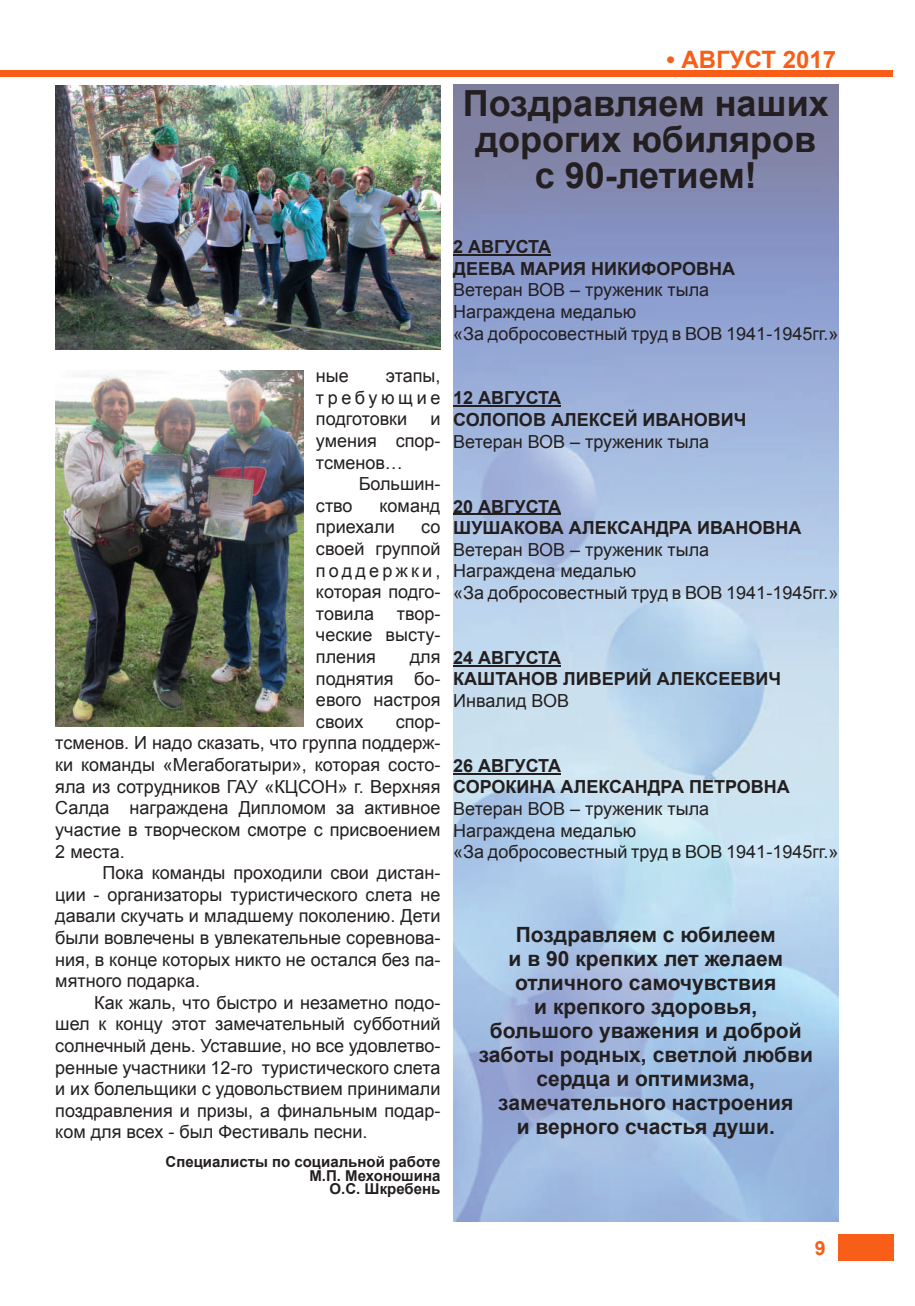
<style>
.page{position:relative;width:915px;height:1306px;background:#fff}
.page>*{position:absolute;margin:0;border:0;box-sizing:border-box;transform-origin:0 0}
.t1{font:700 36px/36px "Arial";color:#231f20;text-align:center}
.t2{font:700 24px "Arial";color:#f85e17}
.t3{font:700 21px/24px "Arial";color:#231f20;text-align:center}
.t4{font:700 19.5px "Arial";color:#f85e17}
.t5{font:18px/21.6px "Arial";color:#231f20;text-align:justify}
.t6{font:700 18px/21.6px "Arial";color:#231f20}
.t7{font:700 15px/13.5px "Arial";color:#231f20;text-align:right}
</style>
<div class="page">
<div style="left:838px;top:1234px;width:55px;height:27px;background:#f85e17"></div>
<div style="left:0;top:70px;width:892px;height:6px;background:#f85e17"></div>
<img style="left:55px;top:85px;width:385px;height:265px">
<img style="left:55px;top:370px;width:248px;height:356px">
<img style="left:453px;top:85px;width:385px;height:1136px">
<hr style="left:453px;top:254px;width:98px;height:2px;background:#231f20">
<hr style="left:453px;top:405px;width:108px;height:2px;background:#231f20">
<hr style="left:453px;top:513px;width:108px;height:2px;background:#231f20">
<hr style="left:453px;top:664px;width:108px;height:2px;background:#231f20">
<hr style="left:453px;top:772px;width:108px;height:2px;background:#231f20">
<h2 class="t2" style="left:666px;top:44px;width:171px">• АВГУСТ 2017</h2>
<h1 class="t1" style="left:462px;top:87px;width:367px">Поздравляем наших дорогих юбиляров с 90-летием!</h1>
<p class="t5" style="left:316px;top:365px;width:126px;text-indent:70px">этапы, требующие подготовки</p>
<p class="t5" style="left:316px;top:365px;width:34px">ные</p>
<p class="t5" style="left:316px;top:408px;width:126px;text-indent:114px">и умения спор&shy;тсменов…</p>
<p class="t5" style="left:358px;top:473px;width:83px">Большин-</p>
<p class="t5" style="left:316px;top:495px;width:38px">ство</p>
<p class="t5" style="left:316px;top:495px;width:126px;text-indent:63px">команд приехали</p>
<p class="t5" style="left:316px;top:516px;width:126px;text-indent:105px">со своей группой поддержки, которая подго&shy;товила</p>
<p class="t5" style="left:316px;top:603px;width:126px;text-indent:81px">твор&shy;ческие высту&shy;пления</p>
<p class="t5" style="left:316px;top:646px;width:126px;text-indent:94px">для поднятия бо&shy;евого настроя своих</p>
<p class="t5" style="left:55px;top:711px;width:386px;text-indent:340px">спор&shy;тсменов. И надо сказать, что группа поддерж&shy;ки команды «Мегабогатыри», которая состо&shy;яла из сотрудников ГАУ «КЦСОН» г. Верхняя Салда награждена Дипломом за активное участие в творческом смотре с присвоением 2 места.</p>
<p class="t5" style="left:55px;top:862px;width:386px;text-indent:47px">Пока команды проходили свои дистан&shy;ции - организаторы туристического слета не давали скучать и младшему поколению. Дети были вовлечены в увлекательные соревнова&shy;ния, в конце которых никто не остался без па&shy;мятного подарка.</p>
<p class="t5" style="left:55px;top:991px;width:386px;text-indent:39px">Как жаль, что быстро и незаметно подо&shy;шел к концу этот замечательный субботний солнечный день. Уставшие, но все удовлетво&shy;ренные участники 12-го туристического слета и их болельщики с удовольствием принимали поздравления и призы, а финальным подар&shy;ком для всех - был Фестиваль песни.</p>
<p class="t7" style="left:165px;top:1155px;width:276px">Специалисты по социальной работе<br>М.П. Мехоношина<br>О.С. Шкребень</p>
<p class="t6" style="left:453px;top:236px;width:283px">2 АВГУСТА<br>ДЕЕВА МАРИЯ НИКИФОРОВНА</p>
<p class="t5" style="left:453px;top:279px;width:386px;text-align:left">Ветеран ВОВ – труженик тыла<br>Награждена медалью<br>«За добросовестный труд в ВОВ 1941-1945гг.»</p>
<p class="t6" style="left:453px;top:388px;width:294px">12 АВГУСТА<br>СОЛОПОВ АЛЕКСЕЙ ИВАНОВИЧ</p>
<p class="t5" style="left:453px;top:431px;width:257px">Ветеран ВОВ – труженик тыла</p>
<p class="t6" style="left:453px;top:496px;width:349px">20 АВГУСТА<br>ШУШАКОВА АЛЕКСАНДРА ИВАНОВНА</p>
<p class="t5" style="left:453px;top:539px;width:386px;text-align:left">Ветеран ВОВ – труженик тыла<br>Награждена медалью<br>«За добросовестный труд в ВОВ 1941-1945гг.»</p>
<p class="t6" style="left:453px;top:647px;width:329px">24 АВГУСТА<br>КАШТАНОВ ЛИВЕРИЙ АЛЕКСЕЕВИЧ</p>
<p class="t5" style="left:453px;top:690px;width:117px">Инвалид ВОВ</p>
<p class="t6" style="left:453px;top:755px;width:338px">26 АВГУСТА<br>СОРОКИНА АЛЕКСАНДРА ПЕТРОВНА</p>
<p class="t5" style="left:453px;top:798px;width:386px;text-align:left">Ветеран ВОВ – труженик тыла<br>Награждена медалью<br>«За добросовестный труд в ВОВ 1941-1945гг.»</p>
<p class="t3" style="left:478px;top:923px;width:336px">Поздравляем с юбилеем<br>и в 90 крепких лет желаем отличного самочувствия<br>и крепкого здоровья,<br>большого уважения и доброй заботы родных, светлой любви сердца и оптимизма, замечательного настроения<br>и верного счастья души.</p>
<p class="t4" style="left:814px;top:1235px;width:12px">9</p>
</div>
